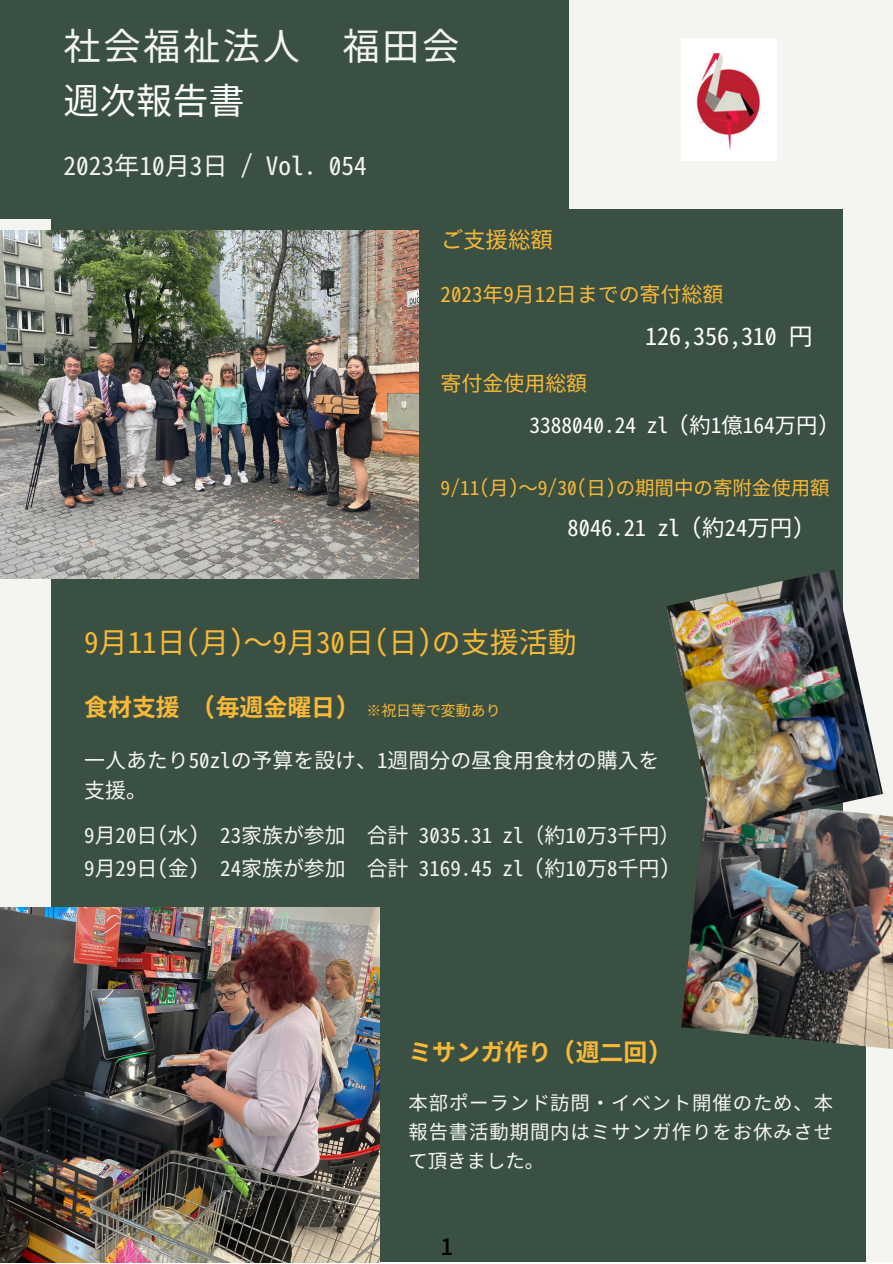
<style>
.page{position:relative;width:893px;height:1264px;background:#fff}
.page>*{position:absolute;margin:0;border:0;box-sizing:border-box;transform-origin:0 0}
.t1{font:37.35px "Gen Ei Gothic M R";letter-spacing:.065em;color:#f4f5f0}
.t2{font:36.3px "Gen Ei Gothic M R";color:#fff}
.t3{font:28.95px "Gen Ei Gothic M R";color:#f9b937}
.t4{font:25.2px "Gen Ei Gothic M R";color:#f4f5f0}
.t5{font:24px "Gen Ei Gothic M R";color:#fff}
.t6{font:23.85px "Gen Ei Gothic M B";color:#f9b937}
.t7{font:22.5px "Gen Ei Gothic M R";color:#fff}
.t8{font:22.5px "Gen Ei Gothic M R";color:#f9b937}
.t9{font:500 22.5px "Noto Sans JP";color:#000}
.t10{font:21.3px "Gen Ei Gothic M R";color:#fff}
.t11{font:21px "Gen Ei Gothic M R";color:#f9b937}
.t12{font:20.85px "Gen Ei Gothic M R";color:#f4f5f0}
.t13{font:19.5px "Gen Ei Gothic M R";color:#f9b937}
.t14{font:19.35px/28.8px "Gen Ei Gothic M R";letter-spacing:.045em;color:#f4f5f0;text-align:justify}
.t15{font:14.85px "Gen Ei Gothic M R";color:#f9b937}
</style>
<div class="page">
<div style="left:0;top:0;width:892px;height:1261px;background:#f4f5f0"></div>
<div style="left:376px;top:934px;width:490px;height:328px;background:#3a5043"></div>
<div style="left:51px;top:210px;width:791px;height:845px;background:#3a5043"></div>
<img style="left:681px;top:39px;width:95px;height:121px">
<div style="left:0;top:0;width:568px;height:218px;background:#3a5043"></div>
<img style="left:0;top:230px;width:418px;height:349px">
<img style="left:681px;top:815px;width:211px;height:234px">
<img style="left:666px;top:569px;width:216px;height:261px">
<img style="left:0;top:907px;width:379px;height:355px">
<p class="t1" style="left:64px;top:23px;width:397px">社会福祉法人 福田会</p>
<p class="t2" style="left:64px;top:77px;width:183px">週次報告書</p>
<p class="t4" style="left:64px;top:149px;width:305px">2023年10月3日 / Vol. 054</p>
<p class="t8" style="left:440px;top:225px;width:114px">ご支援総額</p>
<p class="t11" style="left:440px;top:281px;width:284px">2023年9月12日までの寄付総額</p>
<p class="t11" style="left:440px;top:369px;width:148px">寄付金使用総額</p>
<p class="t5" style="left:645px;top:321px;width:169px">126,356,310 円</p>
<p class="t10" style="left:529px;top:411px;width:300px">3388040.24 zl (約1億164万円)</p>
<p class="t13" style="left:440px;top:475px;width:390px">9/11(月)～9/30(日)の期間中の寄附金使用額</p>
<p class="t7" style="left:567px;top:513px;width:237px">8046.21 zl (約24万円)</p>
<p class="t3" style="left:84px;top:623px;width:494px">9月11日(月)～9月30日(日)の支援活動</p>
<p class="t6" style="left:84px;top:691px;width:264px">食材支援 (毎週金曜日)</p>
<p class="t15" style="left:366px;top:701px;width:136px">※祝日等で変動あり</p>
<p class="t12" style="left:84px;top:747px;width:577px">一人あたり50zlの予算を設け、1週間分の昼食用食材の購入を</p>
<p class="t12" style="left:84px;top:776px;width:64px">支援。</p>
<p class="t12" style="left:84px;top:821px;width:597px">9月20日(水) 23家族が参加 合計 3035.31 zl（約10万3千円）</p>
<p class="t12" style="left:84px;top:855px;width:587px">9月29日(金) 24家族が参加 合計 3169.45 zl (約10万8千円)</p>
<p class="t6" style="left:408px;top:1036px;width:252px">ミサンガ作り (週二回)</p>
<p class="t14" style="left:408px;top:1089px;width:426px">本部ポーランド訪問・イベント開催のため、本報告書活動期間内はミサンガ作りをお休みさせて頂きました。</p>
<p class="t9" style="left:440px;top:1229px;width:14px">1</p>
</div>
